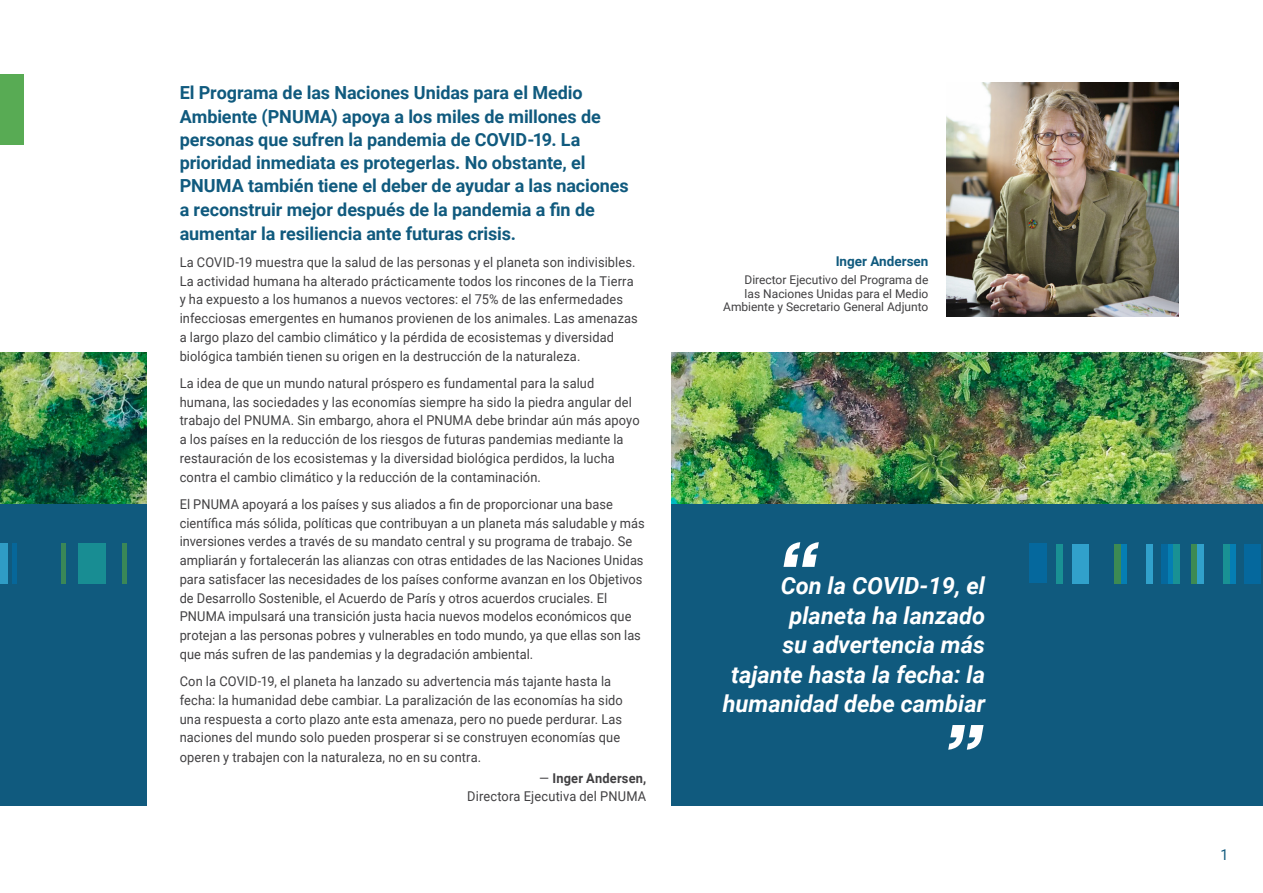
<style>
.page{position:relative;width:1263px;height:893px;background:#fff}
.page>*{position:absolute;margin:0;border:0;box-sizing:border-box;transform-origin:0 0}
.t1{font:italic 700 23.55px/29.4px "Roboto";color:#fff;text-align:right}
.t2{font:700 18px/23.4px "Roboto";letter-spacing:-.005em;color:#105a7e}
.t3{font:15px "Roboto";color:#105a7e;scale:.95 1}
.t4{font:13.5px/18.8px "Roboto";letter-spacing:.01em;color:#414042;scale:.95 1}
.t5{font:700 13.5px "Roboto";color:#105a7e}
.t6{font:12px/13.5px "Roboto";color:#414042;text-align:right}
.s1{font-weight:700}
</style>
<div class="page">
<img style="left:0;top:352px;width:1263px;height:152px">
<div style="left:0;top:504px;width:1263px;height:302px;background:#105a7e"></div>
<div style="left:148px;top:77px;width:523px;height:746px;background:#fff"></div>
<svg style="left:783px;top:542px;width:36px;height:25px"></svg>
<svg style="left:948px;top:725px;width:35px;height:25px"></svg>
<img style="left:946px;top:83px;width:232px;height:234px">
<div style="left:1229px;top:544px;width:6px;height:40px;background:#057eb3"></div>
<div style="left:1167px;top:544px;width:6px;height:40px;background:#057eb3"></div>
<div style="left:1121px;top:544px;width:6px;height:40px;background:#057eb3"></div>
<div style="left:1161px;top:544px;width:6px;height:40px;background:#05689d"></div>
<div style="left:1191px;top:544px;width:6px;height:40px;background:#3d8a53"></div>
<div style="left:1115px;top:544px;width:6px;height:40px;background:#3d8a53"></div>
<div style="left:1223px;top:544px;width:6px;height:40px;background:#199194"></div>
<div style="left:1173px;top:544px;width:7px;height:40px;background:#199194"></div>
<div style="left:1056px;top:544px;width:6px;height:40px;background:#199194"></div>
<div style="left:1029px;top:543px;width:18px;height:39px;background:#05689d"></div>
<div style="left:1244px;top:544px;width:16px;height:40px;background:#05689d"></div>
<div style="left:1197px;top:544px;width:6px;height:40px;background:#31a1cb"></div>
<div style="left:1146px;top:544px;width:6px;height:40px;background:#31a1cb"></div>
<div style="left:1072px;top:544px;width:16px;height:40px;background:#31a1cb"></div>
<div style="left:0;top:543px;width:8px;height:41px;background:#2f9cc5"></div>
<hr style="left:122px;top:543px;width:4px;height:41px;background:#3a8757">
<div style="left:61px;top:543px;width:5px;height:41px;background:#3a8757"></div>
<div style="left:12px;top:543px;width:5px;height:41px;background:#06679a"></div>
<div style="left:78px;top:543px;width:28px;height:41px;background:#188d93"></div>
<div style="left:0;top:74px;width:23px;height:71px;background:#58ab54"></div>
<p class="t2" style="left:180px;top:80px;width:450px">El Programa de las Naciones Unidas para el Medio Ambiente (PNUMA) apoya a los miles de millones de personas que sufren la pandemia de COVID-19. La prioridad inmediata es protegerlas. No obstante, el PNUMA también tiene el deber de ayudar a las naciones a reconstruir mejor después de la pandemia a fin de aumentar la resiliencia ante futuras crisis.</p>
<p class="t4" style="left:180px;top:252px;width:484px">La COVID-19 muestra que la salud de las personas y el planeta son indivisibles.<br>La actividad humana ha alterado prácticamente todos los rincones de la Tierra y ha expuesto a los humanos a nuevos vectores: el 75% de las enfermedades infecciosas emergentes en humanos provienen de los animales. Las amenazas a largo plazo del cambio climático y la pérdida de ecosistemas y diversidad biológica también tienen su origen en la destrucción de la naturaleza.</p>
<p class="t4" style="left:180px;top:373px;width:486px">La idea de que un mundo natural próspero es fundamental para la salud humana, las sociedades y las economías siempre ha sido la piedra angular del trabajo del PNUMA. Sin embargo, ahora el PNUMA debe brindar aún más apoyo a los países en la reducción de los riesgos de futuras pandemias mediante la restauración de los ecosistemas y la diversidad biológica perdidos, la lucha contra el cambio climático y la reducción de la contaminación.</p>
<p class="t4" style="left:180px;top:494px;width:491px">El PNUMA apoyará a los países y sus aliados a fin de proporcionar una base científica más sólida, políticas que contribuyan a un planeta más saludable y más inversiones verdes a través de su mandato central y su programa de trabajo. Se ampliarán y fortalecerán las alianzas con otras entidades de las Naciones Unidas para satisfacer las necesidades de los países conforme avanzan en los Objetivos de Desarrollo Sostenible, el Acuerdo de París y otros acuerdos cruciales. El PNUMA impulsará una transición justa hacia nuevos modelos económicos que protejan a las personas pobres y vulnerables en todo mundo, ya que ellas son las que más sufren de las pandemias y la degradación ambiental.</p>
<p class="t4" style="left:180px;top:671px;width:468px">Con la COVID-19, el planeta ha lanzado su advertencia más tajante hasta la fecha: la humanidad debe cambiar. La paralización de las economías ha sido una respuesta a corto plazo ante esta amenaza, pero no puede perdurar. Las naciones del mundo solo pueden prosperar si se construyen economías que operen y trabajen con la naturaleza, no en su contra.</p>
<p class="t4" style="left:467px;top:769px;width:190px;line-height:18px;text-align:right">— <span class="s1">Inger Andersen,<br></span>Directora Ejecutiva del PNUMA</p>
<p class="t5" style="left:836px;top:252px;width:94px">Inger Andersen</p>
<p class="t6" style="left:723px;top:273px;width:207px">Director Ejecutivo del Programa de<br>las Naciones Unidas para el Medio<br>Ambiente y Secretario General Adjunto</p>
<h1 class="t1" style="left:723px;top:570px;width:264px">Con la COVID-19, el planeta ha lanzado<br>su advertencia más tajante hasta la fecha: la humanidad debe cambiar</h1>
<p class="t3" style="left:1220px;top:844px;width:10px">1</p>
</div>
